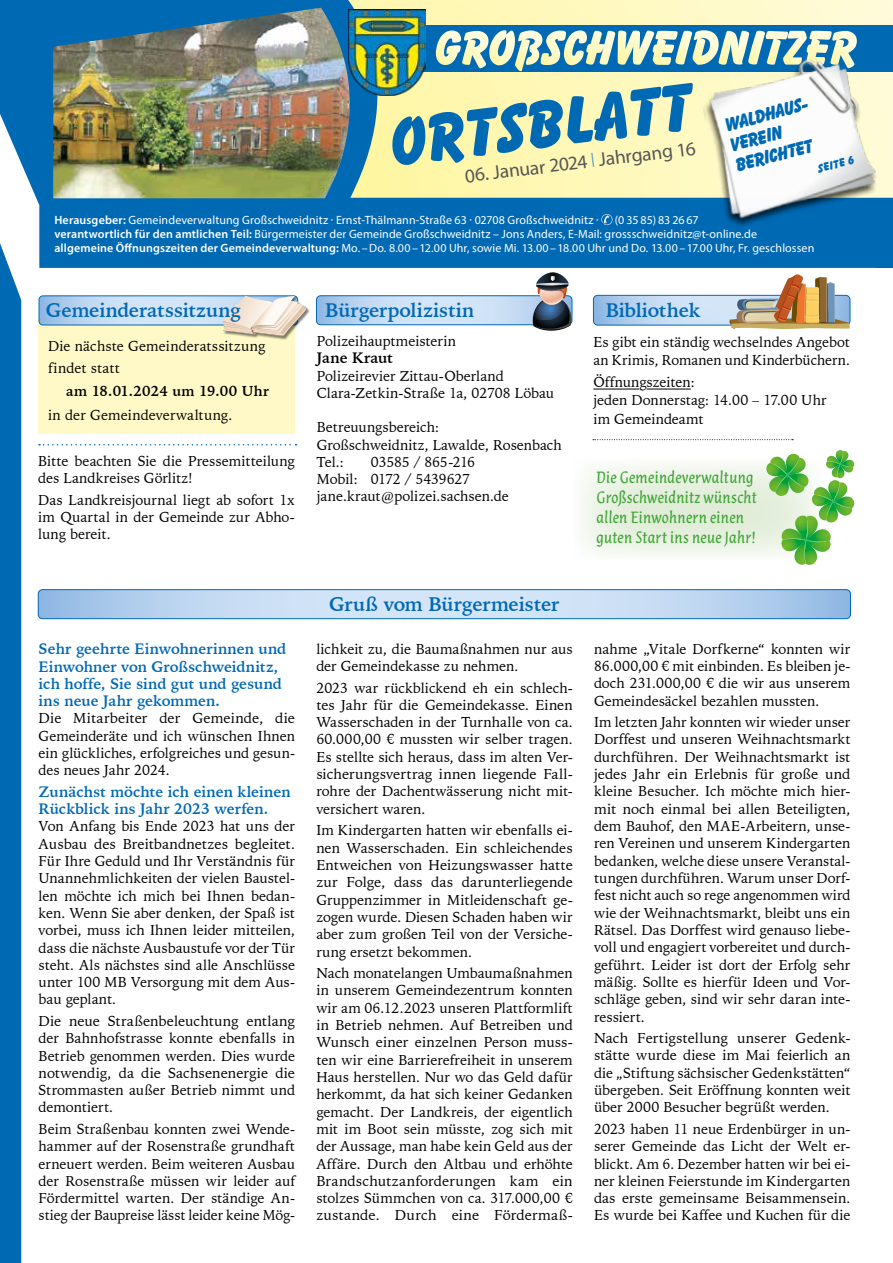
<style>
.page{position:relative;width:893px;height:1263px;background:#fff}
.page>*{position:absolute;margin:0;border:0;box-sizing:border-box;transform-origin:0 0}
.t1{font:700 19.5px "Iowan Old Style BT";letter-spacing:-.01em;color:#0069b4}
.t2{font:19.5px "Myriad Pro";color:#575756}
.t3{font:800 19.5px/20.7px "Balloon BT";color:#0069b4;scale:.96 1}
.t4{font:16.65px/20.1px "Lisbeth";letter-spacing:.015em;color:#3fa535}
.t5{font:700 15px/17.2px "Iowan Old Style BT";letter-spacing:-.005em;color:#0069b4}
.t6{font:700 15px "Iowan Old Style BT";letter-spacing:-.01em;color:#000}
.t7{font:14.25px/17.2px "Iowan Old Style BT";color:#000;text-align:justify}
.t8{font:700 14.25px "Iowan Old Style BT";letter-spacing:.015em;color:#000}
.t9{font:12px/14.4px "Myriad Pro";letter-spacing:.005em;color:#fff}
.t10{font:800 12px "Balloon BT";color:#0069b4}
.s1{font-family:"Saxony";font-weight:300;color:#4f8fcd}
.s2{font-weight:600}
</style>
<div class="page">
<div style="left:876px;top:192px;width:17px;height:76px;background:#0069b4"></div>
<div style="left:0;top:268px;width:21px;height:995px;background:#0069b4"></div>
<svg style="left:0;top:0;width:876px;height:268px;background:#1072b8"></svg>
<img style="left:53px;top:8px;width:274px;height:190px">
<svg style="left:327px;top:0;width:566px;height:198px;background:#dae0b5"></svg>
<div style="left:350px;top:26px;width:543px;height:46px;background:#0069b4"></div>
<svg style="left:601px;top:214px;width:11px;height:11px"></svg>
<svg style="left:436px;top:30px;width:421px;height:41px"></svg>
<img style="left:698px;top:51px;width:184px;height:179px">
<svg style="left:392px;top:83px;width:301px;height:82px;background:#a7c6b4"></svg>
<img style="left:349px;top:10px;width:76px;height:86px">
<hr style="left:593px;top:389px;width:46px;height:1px;background:#000">
<hr style="left:647px;top:389px;width:44px;height:1px;background:#000">
<svg style="left:593px;top:274px;width:257px;height:55px"></svg>
<div style="left:39px;top:319px;width:256px;height:114px;background:#fff9c7"></div>
<div style="left:222px;top:295px;width:88px;height:45px;background:#000;opacity:.5"></div>
<svg style="left:39px;top:296px;width:268px;height:41px"></svg>
<svg style="left:316px;top:272px;width:256px;height:59px"></svg>
<svg style="left:39px;top:444px;width:258px;height:1px"></svg>
<svg style="left:38px;top:591px;width:812px;height:28px;background:#c0d7f1"></svg>
<div style="left:38px;top:589px;width:813px;height:30px;border:1px solid #0069b4;border-radius:4px"></div>
<div style="left:573px;top:458px;width:250px;height:103px;background:#f9fbf7"></div>
<svg style="left:593px;top:439px;width:262px;height:126px"></svg>
<h1 class="t2" style="left:463px;top:164px;width:234px;rotate:-7deg">06. Januar 2024 <span class="s1">|</span> Jahrgang 16</h1>
<h1 class="t3" style="left:723px;top:115px;width:94px;rotate:-15deg">Waldhaus&shy;verein berichtet</h1>
<p class="t10" style="left:816px;top:162px;width:39px;rotate:-15deg">Seite 6</p>
<p class="t9" style="left:54px;top:212px;width:546px"><span class="s2">Herausgeber:</span> Gemeindeverwaltung Großschweidnitz · Ernst-Thälmann-Straße 63 · 02708 Großschweidnitz ·</p>
<p class="t9" style="left:54px;top:212px;width:761px;text-indent:561px">(0 35 85) 83 26 67<br><span class="s2">verantwortlich für den amtlichen Teil:</span> Bürgermeister der Gemeinde Großschweidnitz – Jons Anders, E-Mail: grossschweidnitz@t-online.de <span class="s2">allgemeine Öffnungszeiten der Gemeindeverwaltung:</span> Mo.–Do. 8.00–12.00 Uhr, sowie Mi. 13.00–18.00 Uhr und Do. 13.00–17.00 Uhr, Fr. geschlossen</p>
<h1 class="t1" style="left:46px;top:298px;width:197px">Gemeinderatssitzung</h1>
<h1 class="t1" style="left:325px;top:297px;width:151px">Bürgerpolizistin</h1>
<p class="t7" style="left:317px;top:332px;width:141px">Polizeihauptmeisterin</p>
<p class="t6" style="left:317px;top:349px;width:78px">Jane Kraut</p>
<p class="t7" style="left:317px;top:367px;width:239px">Polizeirevier Zittau-Oberland<br>Clara-Zetkin-Straße 1a, 02708 Löbau</p>
<p class="t7" style="left:317px;top:419px;width:247px;text-align:left">Betreuungsbereich:<br>Großschweidnitz, Lawalde, Rosenbach<br>Tel.:</p>
<p class="t7" style="left:48px;top:335px;width:219px;line-height:21.5px">Die nächste Gemeinderatssitzung findet statt</p>
<p class="t8" style="left:66px;top:382px;width:205px">am 18.01.2024 um 19.00 Uhr</p>
<p class="t7" style="left:48px;top:406px;width:186px">in der Gemeindeverwaltung.</p>
<p class="t7" style="left:38px;top:452px;width:258px">Bitte beachten Sie die Pressemitteilung des Landkreises Görlitz!</p>
<p class="t7" style="left:38px;top:491px;width:258px">Das Landkreisjournal liegt ab sofort 1x im Quartal in der Gemeinde zur Abho&shy;lung bereit.</p>
<p class="t7" style="left:317px;top:453px;width:193px;text-align:left;text-indent:54px">03585 / 865-216<br>Mobil: 0172 / 5439627 jane.kraut@polizei.sachsen.de</p>
<p class="t5" style="left:39px;top:640px;width:249px">Sehr geehrte Einwohnerinnen und<br>Einwohner von Großschweidnitz, ich hoffe, Sie sind gut und gesund ins neue Jahr gekommen.</p>
<p class="t7" style="left:39px;top:710px;width:258px">Die Mitarbeiter der Gemeinde, die Gemeinderäte und ich wünschen Ihnen ein glückliches, erfolgreiches und gesun&shy;des neues Jahr 2024.</p>
<p class="t5" style="left:39px;top:783px;width:254px">Zunächst möchte ich einen kleinen<br>Rückblick ins Jahr 2023 werfen.</p>
<p class="t7" style="left:39px;top:818px;width:258px">Von Anfang bis Ende 2023 hat uns der Ausbau des Breitbandnetzes begleitet.<br>Für Ihre Geduld und Ihr Verständnis für Unannehmlichkeiten der vielen Baustel&shy;len möchte ich mich bei Ihnen bedan&shy;ken. Wenn Sie aber denken, der Spaß ist vorbei, muss ich Ihnen leider mitteilen, dass die nächste Ausbaustufe vor der Tür steht. Als nächstes sind alle Anschlüsse unter 100 MB Versorgung mit dem Aus&shy;bau geplant.</p>
<p class="t7" style="left:39px;top:1012px;width:258px">Die neue Straßenbeleuchtung entlang der Bahnhofstrasse konnte ebenfalls in Betrieb genommen werden. Dies wurde notwendig, da die Sachsenenergie die Strommasten außer Betrieb nimmt und demontiert.</p>
<p class="t7" style="left:39px;top:1120px;width:258px">Beim Straßenbau konnten zwei Wende&shy;hammer auf der Rosenstraße grundhaft erneuert werden. Beim weiteren Ausbau der Rosenstraße müssen wir leider auf Fördermittel warten. Der ständige An&shy;stieg der Baupreise lässt leider keine Mög-</p>
<h1 class="t1" style="left:329px;top:592px;width:232px">Gruß vom Bürgermeister</h1>
<p class="t7" style="left:316px;top:640px;width:258px">lichkeit zu, die Baumaßnahmen nur aus der Gemeindekasse zu nehmen.</p>
<p class="t7" style="left:316px;top:679px;width:258px">2023 war rückblickend eh ein schlech&shy;tes Jahr für die Gemeindekasse. Einen Wasserschaden in der Turnhalle von ca.<br>60.000,00 € mussten wir selber tragen.<br>Es stellte sich heraus, dass im alten Ver&shy;sicherungsvertrag innen liegende Fall&shy;rohre der Dachentwässerung nicht mit&shy;versichert waren.</p>
<p class="t7" style="left:316px;top:821px;width:258px">Im Kindergarten hatten wir ebenfalls ei&shy;nen Wasserschaden. Ein schleichendes Entweichen von Heizungswasser hatte zur Folge, dass das darunterliegende Gruppenzimmer in Mitleidenschaft ge&shy;zogen wurde. Diesen Schaden haben wir aber zum großen Teil von der Versiche&shy;rung ersetzt bekommen.</p>
<p class="t7" style="left:316px;top:964px;width:258px">Nach monatelangen Umbaumaßnahmen in unserem Gemeindezentrum konnten wir am 06.12.2023 unseren Plattformlift in Betrieb nehmen. Auf Betreiben und Wunsch einer einzelnen Person muss&shy;ten wir eine Barrierefreiheit in unserem Haus herstellen. Nur wo das Geld dafür herkommt, da hat sich keiner Gedanken gemacht. Der Landkreis, der eigentlich mit im Boot sein müsste, zog sich mit der Aussage, man habe kein Geld aus der Affäre. Durch den Altbau und erhöhte Brandschutzanforderungen kam ein stolzes Sümmchen von ca. 317.000,00 € zustande. Durch eine Fördermaß-</p>
<h1 class="t1" style="left:606px;top:298px;width:96px">Bibliothek</h1>
<p class="t7" style="left:593px;top:332px;width:258px;line-height:18.1px">Es gibt ein ständig wechselndes Angebot an Krimis, Romanen und Kinderbüchern.</p>
<p class="t7" style="left:593px;top:373px;width:235px;line-height:18.1px;text-align:left">Öffnungszeiten:<br>jeden Donnerstag: 14.00 – 17.00 Uhr im Gemeindeamt</p>
<p class="t4" style="left:597px;top:465px;width:162px">Die Gemeindeverwaltung<br>Großschweidnitz wünscht allen Einwohnern einen guten Start ins neue Jahr!</p>
<p class="t7" style="left:594px;top:640px;width:258px">nahme „Vitale Dorfkerne“ konnten wir 86.000,00 € mit einbinden. Es bleiben je&shy;doch 231.000,00 € die wir aus unserem Gemeindesäckel bezahlen mussten.</p>
<p class="t7" style="left:594px;top:713px;width:258px">Im letzten Jahr konnten wir wieder unser Dorffest und unseren Weihnachtsmarkt durchführen. Der Weihnachtsmarkt ist jedes Jahr ein Erlebnis für große und kleine Besucher. Ich möchte mich hier&shy;mit noch einmal bei allen Beteiligten, dem Bauhof, den MAE-Arbeitern, unse&shy;ren Vereinen und unserem Kindergarten bedanken, welche diese unsere Veranstal&shy;tungen durchführen. Warum unser Dorf&shy;fest nicht auch so rege angenommen wird wie der Weihnachtsmarkt, bleibt uns ein Rätsel. Das Dorffest wird genauso liebe&shy;voll und engagiert vorbereitet und durch&shy;geführt. Leider ist dort der Erfolg sehr mäßig. Sollte es hierfür Ideen und Vor&shy;schläge geben, sind wir sehr daran inte&shy;ressiert.</p>
<p class="t7" style="left:594px;top:1029px;width:258px">Nach Fertigstellung unserer Gedenk&shy;stätte wurde diese im Mai feierlich an die „Stiftung sächsischer Gedenkstätten“ übergeben. Seit Eröffnung konnten weit über 2000 Besucher begrüßt werden.</p>
<p class="t7" style="left:594px;top:1120px;width:258px">2023 haben 11 neue Erdenbürger in un&shy;serer Gemeinde das Licht der Welt er&shy;blickt. Am 6. Dezember hatten wir bei ei&shy;ner kleinen Feierstunde im Kindergarten das erste gemeinsame Beisammensein.<br>Es wurde bei Kaffee und Kuchen für die</p>
</div>
